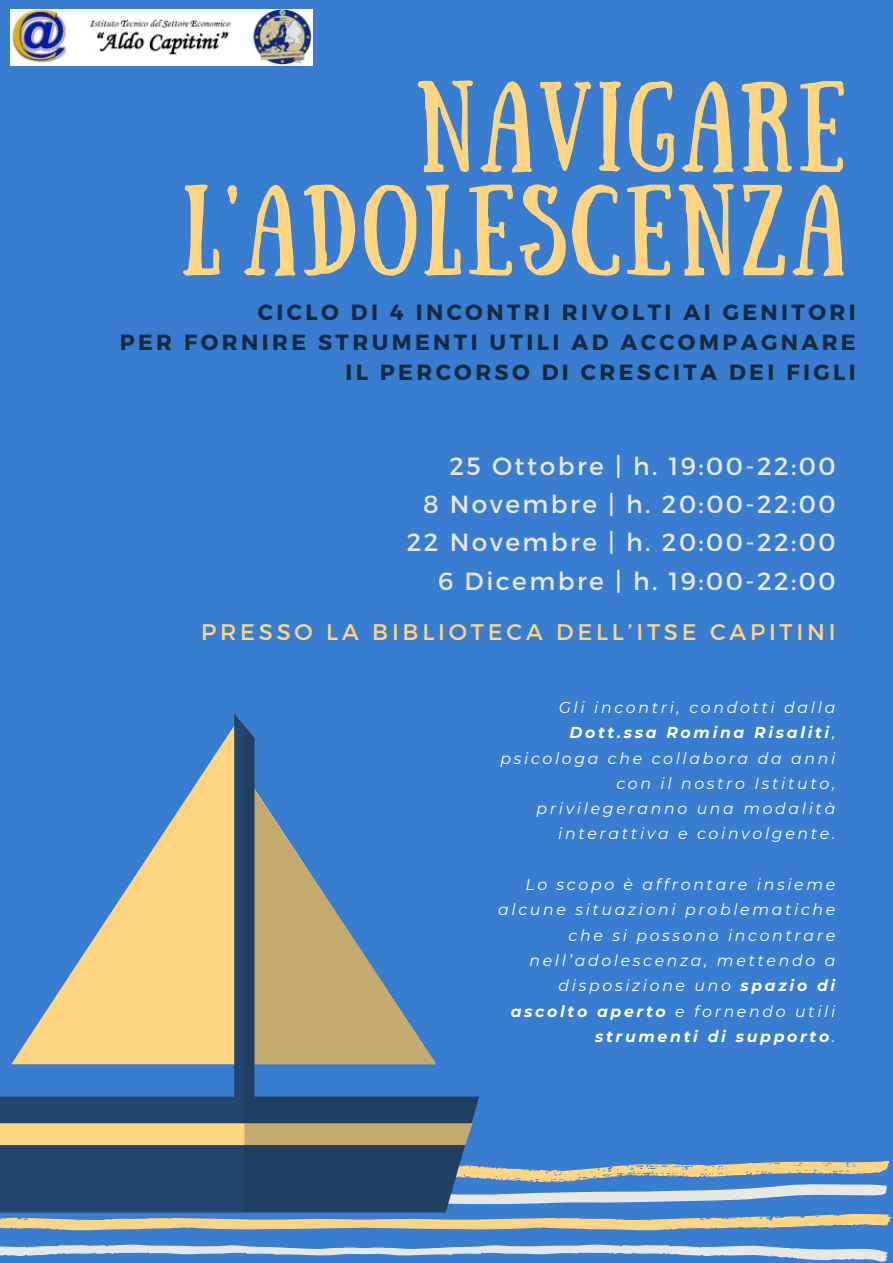
<style>
.page{position:relative;width:893px;height:1263px;background:#387dcf}
.page>*{position:absolute;margin:0;border:0;box-sizing:border-box;transform-origin:0 0}
.t1{font:90.82px/103.5px "Sunday";letter-spacing:.05em;color:#ffd581;text-align:right}
.t2{font:24.83px/38.2px "Montserrat";letter-spacing:.1em;color:#e7e8e3;text-align:right}
.t3{font:22.58px "Montserrat";letter-spacing:.17em;color:#ffd581}
.t4{font:700 21.98px/30.4px "Montserrat";letter-spacing:.155em;color:#162a40;text-align:right}
.t5{font:italic 15.75px/25.3px "Montserrat";letter-spacing:.17em;color:#fff;text-align:right}
.s1{font-weight:700}
</style>
<div class="page">
<svg style="left:0;top:1213px;width:892px;height:18px"></svg>
<svg style="left:0;top:1244px;width:888px;height:18px"></svg>
<svg style="left:479px;top:1161px;width:410px;height:43px"></svg>
<svg style="left:26px;top:713px;width:219px;height:384px"></svg>
<div style="left:0;top:1097px;width:244px;height:115px;background:#24466e"></div>
<div style="left:0;top:1123px;width:244px;height:22px;background:#ffd581"></div>
<svg style="left:244px;top:726px;width:235px;height:486px"></svg>
<img style="left:10px;top:10px;width:302px;height:56px">
<h1 class="t1" style="left:181px;top:66px;width:666px">NAVIGARE<br>L'ADOLESCENZA</h1>
<h4 class="t4" style="left:120px;top:296px;width:737px">CICLO DI 4 INCONTRI RIVOLTI AI GENITORI<br>PER FORNIRE STRUMENTI UTILI AD ACCOMPAGNARE<br>IL PERCORSO DI CRESCITA DEI FIGLI</h4>
<p class="t2" style="left:407px;top:446px;width:430px">25 Ottobre | h. 19:00-22:00<br>8 Novembre | h. 20:00-22:00<br>22 Novembre | h. 20:00-22:00<br>6 Dicembre | h. 19:00-22:00</p>
<h2 class="t3" style="left:201px;top:617px;width:636px">PRESSO LA BIBLIOTECA DELL’ITSE CAPITINI</h2>
<p class="t5" style="left:500px;top:694px;width:336px">Gli incontri, condotti dalla<br><span class="s1">Dott.ssa Romina Risaliti</span>, psicologa che collabora da anni con il nostro Istituto, privilegeranno una modalità interattiva e coinvolgente.</p>
<p class="t5" style="left:498px;top:872px;width:339px">Lo scopo è affrontare insieme alcune situazioni problematiche che si possono incontrare nell’adolescenza, mettendo a disposizione uno <span class="s1">spazio di ascolto aperto</span> e fornendo utili <span class="s1">strumenti di supporto</span>.</p>
</div>
